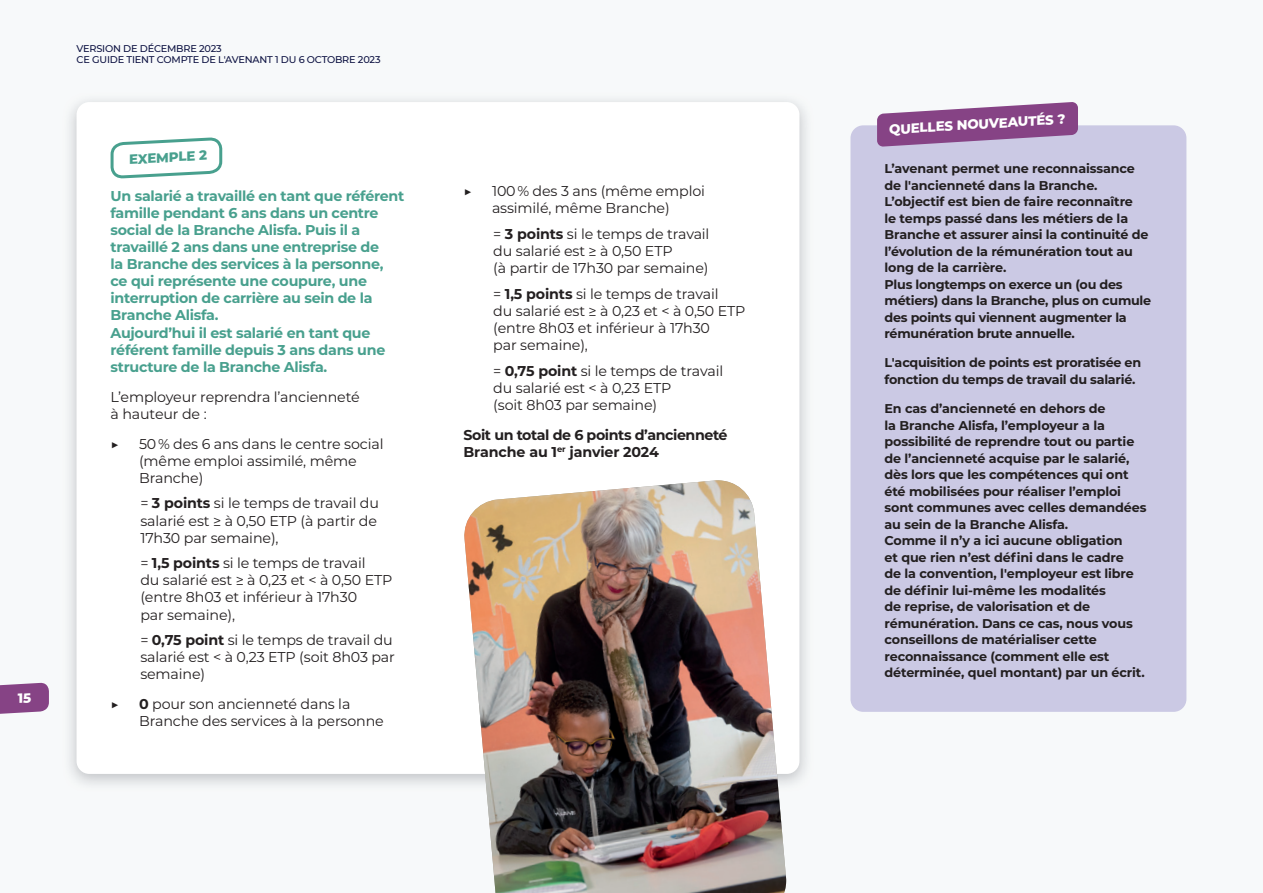
<style>
.page{position:relative;width:1263px;height:893px;background:#f7f9fa}
.page>*{position:absolute;margin:0;border:0;box-sizing:border-box;transform-origin:0 0}
.t1{font:14.25px/17.1px "Montserrat";letter-spacing:-.01em;color:#231f20}
.t2{font:700 14.25px/17.1px "Montserrat";letter-spacing:-.02em;color:#48a08e}
.t3{font:700 14.25px/17.1px "Montserrat";letter-spacing:-.03em;color:#231f20}
.t4{font:500 14.25px "Montserrat";color:#231f20}
.t5{font:800 13.35px "Montserrat";color:#fff}
.t6{font:800 13.35px "Montserrat";color:#48a08e}
.t7{font:700 12.75px/16.5px "Montserrat";letter-spacing:-.01em;color:#231f20}
.t8{font:500 9.75px/11.2px "Montserrat";letter-spacing:-.02em;color:#0d1242}
.s1{font-weight:700}
</style>
<div class="page">
<img style="left:70px;top:100px;width:737px;height:685px">
<div style="left:77px;top:102px;width:722px;height:672px;background:#fff;border-radius:13px"></div>
<svg style="left:110px;top:139px;width:113px;height:38px"></svg>
<img style="left:463px;top:480px;width:323px;height:413px">
<div style="left:850px;top:125px;width:336px;height:587px;background:#cbc9e4;border-radius:13px"></div>
<svg style="left:877px;top:102px;width:201px;height:45px"></svg>
<svg style="left:0;top:682px;width:49px;height:32px;background:#945a93"></svg>
<p class="t8" style="left:77px;top:42px;width:306px">VERSION DE DÉCEMBRE 2023<br>CE GUIDE TIENT COMPTE DE L'AVENANT 1 DU 6 OCTOBRE 2023</p>
<p class="t6" style="left:128px;top:150px;width:80px;rotate:-4deg">EXEMPLE 2</p>
<p class="t2" style="left:111px;top:186px;width:295px">Un salarié a travaillé en tant que référent famille pendant 6 ans dans un centre social de la Branche Alisfa. Puis il a travaillé 2 ans dans une entreprise de<br>la Branche des services à la personne,<br>ce qui représente une coupure, une interruption de carrière au sein de la Branche Alisfa.<br>Aujourd’hui il est salarié en tant que référent famille depuis 3 ans dans une structure de la Branche Alisfa.</p>
<p class="t1" style="left:111px;top:388px;width:251px">L’employeur reprendra l’ancienneté à hauteur de :</p>
<p class="t4" style="left:111px;top:434px;width:10px">▶</p>
<p class="t1" style="left:139px;top:434px;width:246px">50 % des 6 ans dans le centre social (même emploi assimilé, même<br>Branche)</p>
<p class="t1" style="left:140px;top:494px;width:240px">= <span class="s1">3 points</span> si le temps de travail du salarié est ≥ à 0,50 ETP (à partir de<br>17h30 par semaine),</p>
<p class="t1" style="left:140px;top:554px;width:254px">= <span class="s1">1,5 points</span> si le temps de travail<br>du salarié est ≥ à 0,23 et &lt; à 0,50 ETP (entre 8h03 et inférieur à 17h30<br>par semaine),</p>
<p class="t1" style="left:140px;top:631px;width:256px">= <span class="s1">0,75 point</span> si le temps de travail du salarié est &lt; à 0,23 ETP (soit 8h03 par semaine)</p>
<p class="t4" style="left:111px;top:694px;width:10px">▶</p>
<p class="t1" style="left:139px;top:695px;width:246px"><span class="s1">0</span> pour son ancienneté dans la<br>Branche des services à la personne</p>
<p class="t4" style="left:463px;top:181px;width:10px">▶</p>
<p class="t1" style="left:492px;top:182px;width:214px">100 % des 3 ans (même emploi assimilé, même Branche)</p>
<p class="t1" style="left:493px;top:225px;width:218px">= <span class="s1">3 points</span> si le temps de travail du salarié est ≥ à 0,50 ETP<br>(à partir de 17h30 par semaine)</p>
<p class="t1" style="left:493px;top:285px;width:254px">= <span class="s1">1,5 points</span> si le temps de travail<br>du salarié est ≥ à 0,23 et &lt; à 0,50 ETP (entre 8h03 et inférieur à 17h30<br>par semaine),</p>
<p class="t1" style="left:493px;top:362px;width:231px">= <span class="s1">0,75 point</span> si le temps de travail du salarié est &lt; à 0,23 ETP<br>(soit 8h03 par semaine)</p>
<p class="t3" style="left:463px;top:425px;width:266px">Soit un total de 6 points d’ancienneté<br>Branche au 1<sup>er</sup> janvier 2024</p>
<p class="t5" style="left:888px;top:121px;width:178px;rotate:-4deg">QUELLES NOUVEAUTÉS ?</p>
<p class="t7" style="left:884px;top:160px;width:268px">L’avenant permet une reconnaissance de l'ancienneté dans la Branche.<br>L’objectif est bien de faire reconnaître<br>le temps passé dans les métiers de la Branche et assurer ainsi la continuité de l’évolution de la rémunération tout au long de la carrière.<br>Plus longtemps on exerce un (ou des métiers) dans la Branche, plus on cumule des points qui viennent augmenter la rémunération brute annuelle.</p>
<p class="t7" style="left:884px;top:354px;width:258px">L'acquisition de points est proratisée en fonction du temps de travail du salarié.</p>
<p class="t7" style="left:884px;top:400px;width:263px">En cas d’ancienneté en dehors de<br>la Branche Alisfa, l’employeur a la possibilité de reprendre tout ou partie de l’ancienneté acquise par le salarié, dès lors que les compétences qui ont été mobilisées pour réaliser l’emploi sont communes avec celles demandées au sein de la Branche Alisfa.<br>Comme il n’y a ici aucune obligation<br>et que rien n’est défini dans le cadre<br>de la convention, l'employeur est libre de définir lui-même les modalités<br>de reprise, de valorisation et de rémunération. Dans ce cas, nous vous conseillons de matérialiser cette reconnaissance (comment elle est déterminée, quel montant) par un écrit.</p>
</div>
